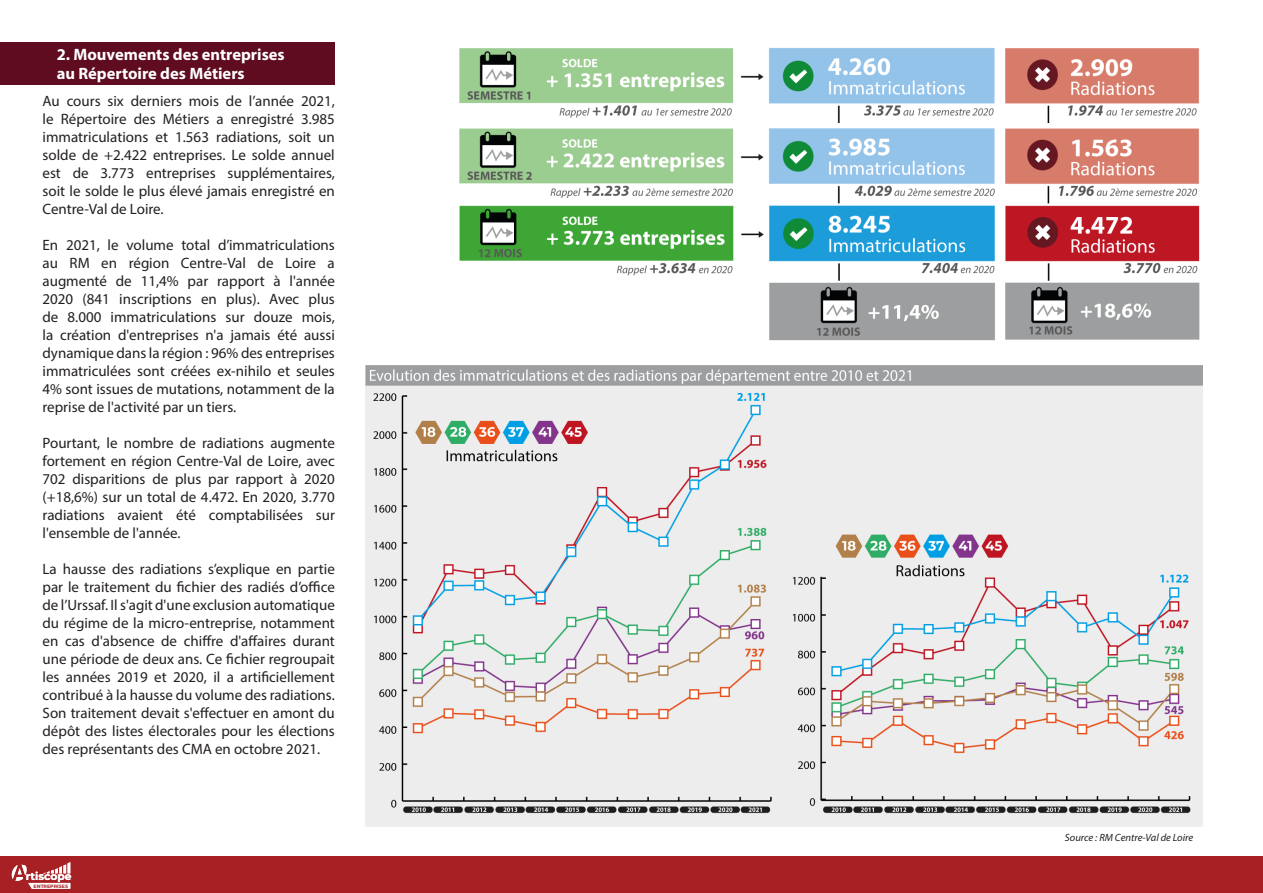
<style>
.page{position:relative;width:1263px;height:893px;background:#fff}
.page>*{position:absolute;margin:0;border:0;box-sizing:border-box;transform-origin:0 0}
.t1{font:700 16.5px "Myriad Pro";color:#fff}
.t2{font:15px/18px "Myriad Pro";color:#231f20;text-align:justify}
.t3{font:700 10.65px "Montserrat";color:#fff}
.t4{font:italic 10.5px "Myriad Pro";color:#231f20}
.t5{font:700 4.8px "Montserrat";color:#a72023}
</style>
<div class="page">
<div style="left:0;top:857px;width:1263px;height:36px;background:#a72023"></div>
<div style="left:0;top:43px;width:335px;height:42px;background:#5f0b20"></div>
<hr style="left:1262px;top:42px;width:1px;height:67px;background:#5f0b20">
<svg style="left:12px;top:862px;width:58px;height:27px"></svg>
<img style="left:459px;top:48px;width:741px;height:293px">
<img style="left:365px;top:366px;width:837px;height:461px">
<p class="t1" style="left:57px;top:43px;width:230px">2. Mouvements des entreprises</p>
<p class="t1" style="left:57px;top:63px;width:190px">au Répertoire des Métiers</p>
<p class="t2" style="left:43px;top:92px;width:294px">Au cours six derniers mois de l’année 2021, le Répertoire des Métiers a enregistré 3.985 immatriculations et 1.563 radiations, soit un solde de +2.422 entreprises. Le solde annuel est de 3.773 entreprises supplémentaires, soit le solde le plus élevé jamais enregistré en Centre-Val de Loire.</p>
<p class="t2" style="left:43px;top:236px;width:294px">En 2021, le volume total d’immatriculations au RM en région Centre-Val de Loire a augmenté de 11,4% par rapport à l'année 2020 (841 inscriptions en plus). Avec plus de 8.000 immatriculations sur douze mois, la création d'entreprises n'a jamais été aussi dynamique dans la région : 96% des entreprises immatriculées sont créées ex-nihilo et seules 4% sont issues de mutations, notamment de la reprise de l'activité par un tiers.</p>
<p class="t2" style="left:43px;top:434px;width:294px">Pourtant, le nombre de radiations augmente fortement en région Centre-Val de Loire, avec 702 disparitions de plus par rapport à 2020 (+18,6%) sur un total de 4.472. En 2020, 3.770 radiations avaient été comptabilisées sur l'ensemble de l'année.</p>
<p class="t2" style="left:43px;top:560px;width:294px">La hausse des radiations s’explique en partie par le traitement du fichier des radiés d’office de l’Urssaf. Il s'agit d'une exclusion automatique du régime de la micro-entreprise, notamment en cas d'absence de chiffre d'affaires durant une période de deux ans. Ce fichier regroupait les années 2019 et 2020, il a artificiellement contribué à la hausse du volume des radiations.<br>Son traitement devait s'effectuer en amont du dépôt des listes électorales pour les élections des représentants des CMA en octobre 2021.</p>
<p class="t3" style="left:26px;top:869px;width:47px">rtiscope</p>
<p class="t5" style="left:34px;top:882px;width:36px">ENTREPRISES</p>
<p class="t4" style="left:1065px;top:831px;width:130px">Source : RM Centre-Val de Loire</p>
</div>
